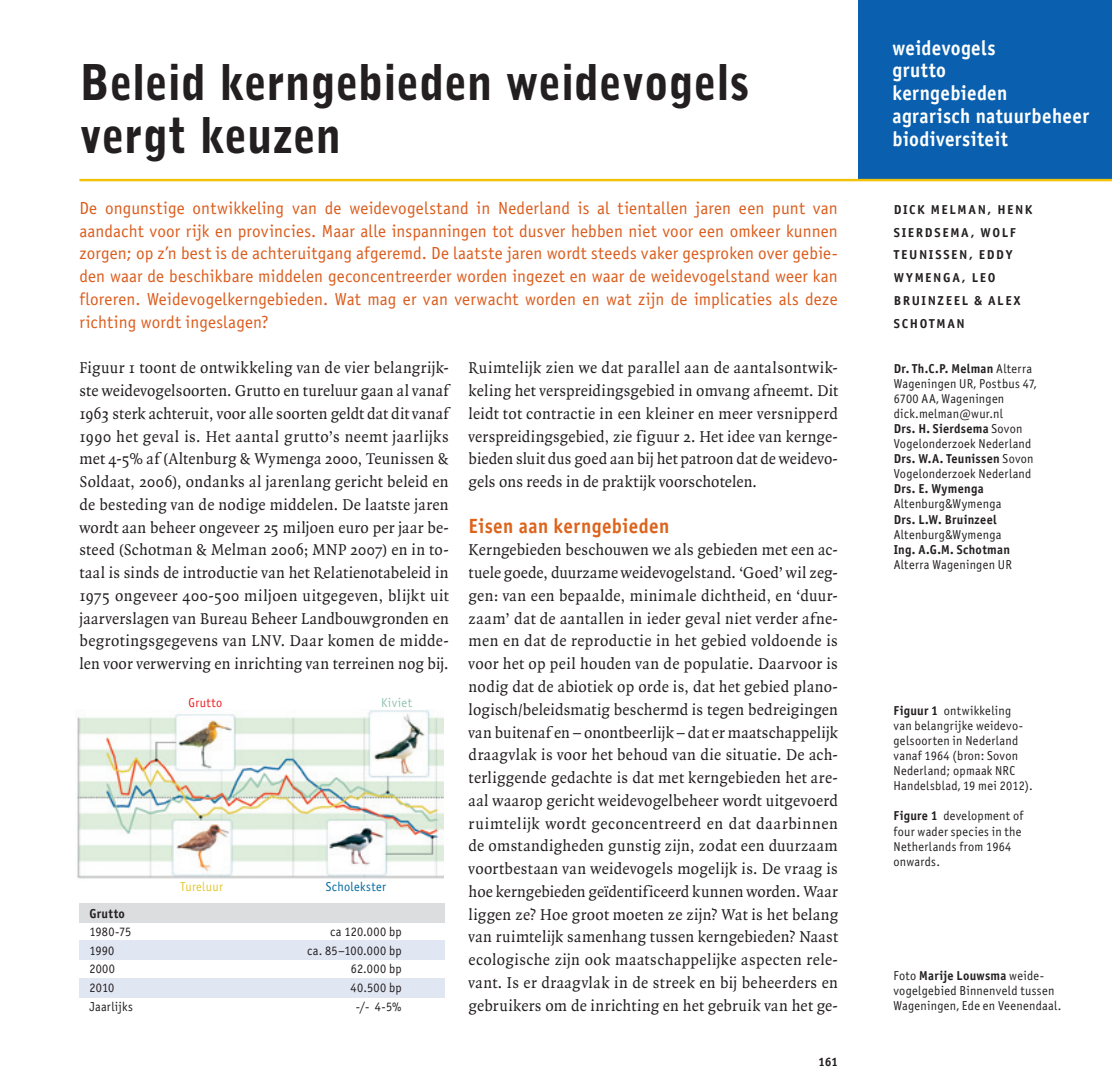
<style>
.page{position:relative;width:1112px;height:1092px;background:#fff}
.page>*{position:absolute;margin:0;border:0;box-sizing:border-box;transform-origin:0 0}
.Hoofdkop{font:900 49px/52.5px "Bell Gothic";letter-spacing:.005em;color:#231f20;scale:.92 1}
.Trefwoorden{font:20.65px/22.8px "Officina Sans Bold ITC";letter-spacing:.02em;color:#fff;scale:.92 1}
.Tussenkop_1{font:20.65px "Officina Sans Bold ITC";letter-spacing:.025em;color:#dc641c;scale:.92 1}
.Lead{font:17.5px/22.8px "Officina Sans ITC";letter-spacing:.01em;color:#db5c1c;text-align:justify}
.PLATTE_TEKST{font:16.8px/22.8px "Quadraat";letter-spacing:.015em;color:#231f20;text-align:justify;scale:.96 1}
.Figuur{font:12.95px/15px "Officina Sans ITC";letter-spacing:.02em;color:#231f20;scale:.95 1}
.Tabel_kadertekst_pla{font:12.95px "Officina Sans ITC";letter-spacing:.02em;color:#231f20;scale:.95 1}
.Auteurs{font:12.95px/22.8px "Officina Sans Bold ITC";letter-spacing:.125em;color:#231f20}
.Figuur-2{font:12.95px/15px "Officina Sans Bold ITC";letter-spacing:.025em;color:#231f20;scale:.95 1}
.Tabel_kadertekst_pla-2{font:12.95px "Officina Sans ITC";letter-spacing:.03em;color:#006a9e;scale:.95 1}
.Tabel_kadertekst_pla-3{font:12.95px "Officina Sans ITC";letter-spacing:.015em;color:#e2c834;scale:.95 1}
.Tabel_kadertekst_pla-4{font:12.95px "Officina Sans Bold ITC";letter-spacing:.025em;color:#231f20;scale:.95 1}
.Tabel_kadertekst_pla-5{font:12.95px "Officina Sans ITC";letter-spacing:.03em;color:#ee1d23;scale:.95 1}
.Tabel_kadertekst_pla-6{font:12.95px "Officina Sans ITC";letter-spacing:.025em;color:#90c4ae;scale:.95 1}
.t1{font:12.25px "Officina Sans Bold ITC";color:#231f20}
.s1{font-family:"Officina Sans Bold ITC"}
.s2{font-family:"Officina Sans ITC"}
</style>
<div class="page">
<div style="left:79px;top:940px;width:365px;height:20px;background:#e1e6f3"></div>
<div style="left:79px;top:977px;width:365px;height:20px;background:#e1e6f3"></div>
<div style="left:79px;top:902px;width:365px;height:20px;background:#dcdddf"></div>
<div style="left:857px;top:0;width:254px;height:179px;background:#0a60ae"></div>
<hr style="left:79px;top:179px;width:1032px;height:2px;background:#f2c209">
<img style="left:77px;top:710px;width:366px;height:169px">
<p class="Hoofdkop" style="left:79px;top:57px;width:729px">Beleid kerngebieden weidevogels vergt keuzen</p>
<p class="Lead" style="left:79px;top:197px;width:759px">De ongunstige ontwikkeling van de weidevogelstand in Nederland is al tientallen jaren een punt van aandacht voor rijk en provincies. Maar alle inspanningen tot dusver hebben niet voor een omkeer kunnen zorgen; op z’n best is de achteruitgang afgeremd. De laatste jaren wordt steeds vaker gesproken over gebie&shy;den waar de beschikbare middelen geconcentreerder worden ingezet en waar de weidevogelstand weer kan floreren. Weidevogelkerngebieden. Wat mag er van verwacht worden en wat zijn de implicaties als deze richting wordt ingeslagen?</p>
<p class="PLATTE_TEKST" style="left:79px;top:357px;width:386px">Figuur 1 toont de ontwikkeling van de vier belangrijk&shy;ste weidevogelsoorten. Grutto en tureluur gaan al vanaf 1963 sterk achteruit, voor alle soorten geldt dat dit vanaf 1990 het geval is. Het aantal grutto’s neemt jaarlijks met 4-5% af (Altenburg &amp; Wymenga 2000, Teunissen &amp; Soldaat, 2006), ondanks al jarenlang gericht beleid en de besteding van de nodige middelen. De laatste jaren wordt aan beheer ongeveer 25 miljoen euro per jaar be&shy;steed (Schotman &amp; Melman 2006; MNP 2007) en in to&shy;taal is sinds de introductie van het Relatienotabeleid in 1975 ongeveer 400-500 miljoen uitgegeven, blijkt uit jaarverslagen van Bureau Beheer Landbouwgronden en begrotingsgegevens van LNV. Daar komen de midde&shy;len voor verwerving en inrichting van terreinen nog bij.</p>
<p class="PLATTE_TEKST" style="left:468px;top:357px;width:386px">Ruimtelijk zien we dat parallel aan de aantalsontwik&shy;keling het verspreidingsgebied in omvang afneemt. Dit leidt tot contractie in een kleiner en meer versnipperd verspreidingsgebied, zie figuur 2. Het idee van kernge&shy;bieden sluit dus goed aan bij het patroon dat de weidevo&shy;gels ons reeds in de praktijk voorschotelen.</p>
<p class="Tussenkop_1" style="left:468px;top:513px;width:220px">Eisen aan kerngebieden</p>
<p class="PLATTE_TEKST" style="left:468px;top:539px;width:386px">Kerngebieden beschouwen we als gebieden met een ac&shy;tuele goede, duurzame weidevogelstand. ‘Goed’ wil zeg&shy;gen: van een bepaalde, minimale dichtheid, en ‘duur&shy;zaam’ dat de aantallen in ieder geval niet verder afne&shy;men en dat de reproductie in het gebied voldoende is voor het op peil houden van de populatie. Daarvoor is nodig dat de abiotiek op orde is, dat het gebied plano&shy;logisch/beleidsmatig beschermd is tegen bedreigingen van buitenaf en – onontbeerlijk – dat er maatschappelijk draagvlak is voor het behoud van die situatie. De ach&shy;terliggende gedachte is dat met kerngebieden het are&shy;aal waarop gericht weidevogelbeheer wordt uitgevoerd ruimtelijk wordt geconcentreerd en dat daarbinnen de omstandigheden gunstig zijn, zodat een duurzaam voortbestaan van weidevogels mogelijk is. De vraag is hoe kerngebieden geïdentificeerd kunnen worden. Waar liggen ze? Hoe groot moeten ze zijn? Wat is het belang van ruimtelijk samenhang tussen kerngebieden? Naast ecologische zijn ook maatschappelijke aspecten rele&shy;vant. Is er draagvlak in de streek en bij beheerders en gebruikers om de inrichting en het gebruik van het ge-</p>
<p class="Tabel_kadertekst_pla-6" style="left:381px;top:695px;width:34px">Kiviet</p>
<p class="Tabel_kadertekst_pla-5" style="left:189px;top:695px;width:37px">Grutto</p>
<p class="Tabel_kadertekst_pla-3" style="left:180px;top:879px;width:46px">Tureluur</p>
<p class="Tabel_kadertekst_pla-2" style="left:326px;top:879px;width:65px">Scholekster</p>
<p class="Tabel_kadertekst_pla-4" style="left:89px;top:905px;width:39px">Grutto</p>
<p class="Tabel_kadertekst_pla" style="left:89px;top:924px;width:46px">1980-75</p>
<p class="Tabel_kadertekst_pla" style="left:330px;top:924px;width:77px">ca 120.000 bp</p>
<p class="Tabel_kadertekst_pla" style="left:89px;top:942px;width:28px">1990</p>
<p class="Tabel_kadertekst_pla" style="left:307px;top:942px;width:101px">ca. 85–100.000 bp</p>
<p class="Tabel_kadertekst_pla" style="left:89px;top:961px;width:28px">2000</p>
<p class="Tabel_kadertekst_pla" style="left:351px;top:961px;width:55px">62.000 bp</p>
<p class="Tabel_kadertekst_pla" style="left:89px;top:980px;width:28px">2010</p>
<p class="Tabel_kadertekst_pla" style="left:350px;top:980px;width:55px">40.500 bp</p>
<p class="Tabel_kadertekst_pla" style="left:89px;top:998px;width:47px">Jaarlijks</p>
<p class="Tabel_kadertekst_pla" style="left:355px;top:998px;width:50px">-/- 4-5%</p>
<p class="t1" style="left:817px;top:1054px;width:21px">161</p>
<p class="Trefwoorden" style="left:892px;top:36px;width:113px">weidevogels</p>
<p class="Trefwoorden" style="left:892px;top:59px;width:60px">grutto</p>
<p class="Trefwoorden" style="left:892px;top:82px;width:126px">kerngebieden</p>
<p class="Trefwoorden" style="left:892px;top:104px;width:215px">agrarisch natuurbeheer biodiversiteit</p>
<p class="Auteurs" style="left:893px;top:198px;width:140px">DICK MELMAN, HENK<br>SIERDSEMA, WOLF<br>TEUNISSEN, EDDY<br>WYMENGA, LEO<br>BRUINZEEL &amp; ALEX<br>SCHOTMAN</p>
<p class="Figuur" style="left:893px;top:361px;width:152px"><span class="s1">Dr. Th.C.P. Melman</span> Alterra<br>Wageningen UR, Postbus 47,<br>6700 AA, Wageningen</p>
<p class="Figuur" style="left:893px;top:406px;width:117px">dick.melman@wur.nl</p>
<p class="Figuur" style="left:893px;top:421px;width:146px"><span class="s1">Drs. H. Sierdsema</span> Sovon<br>Vogelonderzoek Nederland</p>
<p class="Figuur" style="left:893px;top:451px;width:149px"><span class="s1">Drs. W.A. Teunissen</span> Sovon<br>Vogelonderzoek Nederland</p>
<p class="Figuur" style="left:893px;top:481px;width:115px"><span class="s1">Drs. E. Wymenga<br></span>Altenburg&amp;Wymenga</p>
<p class="Figuur-2" style="left:893px;top:511px;width:115px">Drs. L.W. Bruinzeel<br><span class="s2">Altenburg&amp;Wymenga</span></p>
<p class="Figuur" style="left:893px;top:542px;width:126px"><span class="s1">Ing. A.G.M. Schotman<br></span>Alterra Wageningen UR</p>
<p class="Figuur" style="left:893px;top:703px;width:148px"><span class="s1">Figuur 1</span> ontwikkeling<br>van belangrijke weidevo&shy;gelsoorten in Nederland vanaf 1964 (bron: Sovon<br>Nederland; opmaak NRC<br>Handelsblad, 19 mei 2012).</p>
<p class="Figuur" style="left:893px;top:808px;width:138px"><span class="s1">Figure 1</span> development of four wader species in the<br>Netherlands from 1964 onwards.</p>
<p class="Figuur" style="left:893px;top:968px;width:178px">Foto <span class="s1">Marije Louwsma</span> weide&shy;vogelgebied Binnenveld tussen<br>Wageningen, Ede en Veenendaal.</p>
</div>
